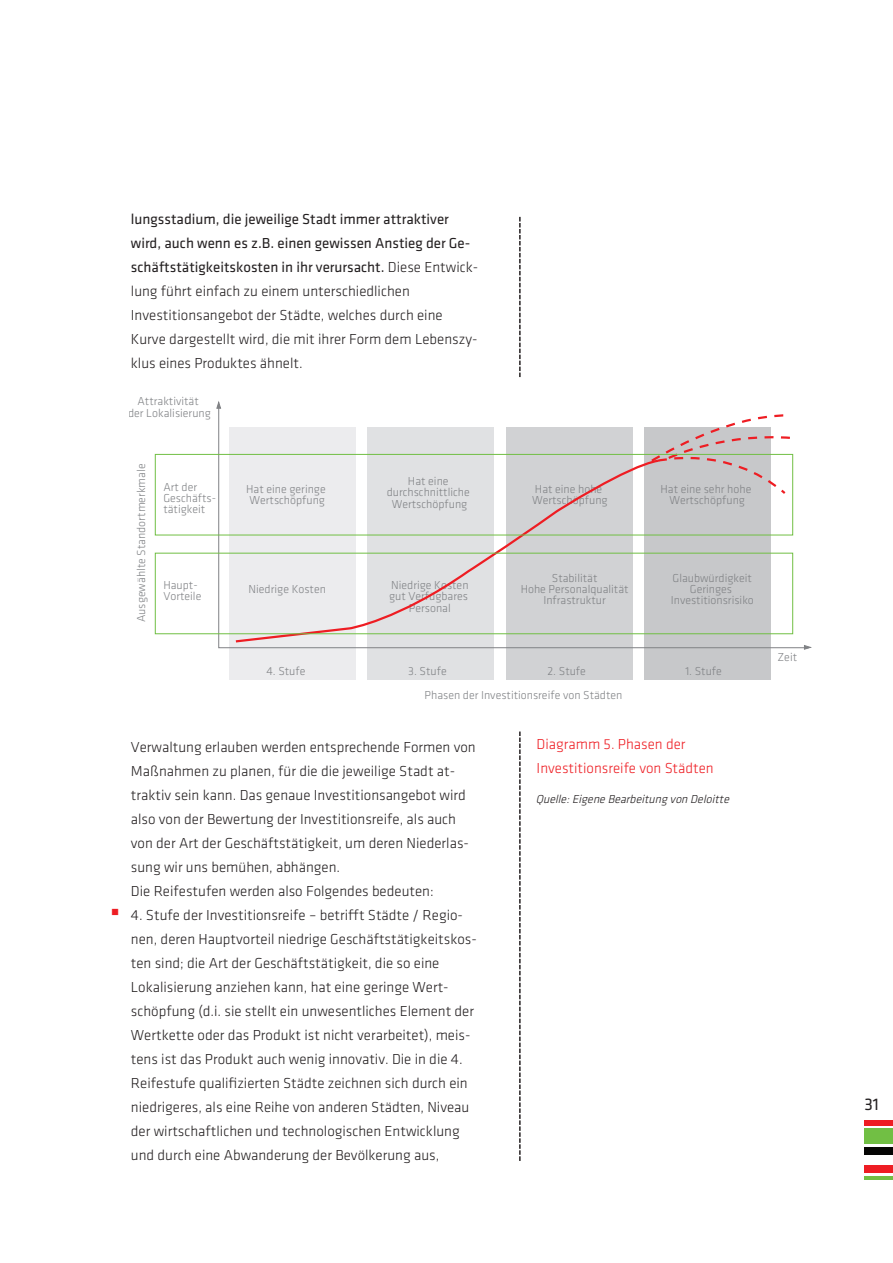
<style>
.page{position:relative;width:893px;height:1263px;background:#fff}
.page>*{position:absolute;margin:0;border:0;box-sizing:border-box;transform-origin:0 0}
.t1{font:17.4px "Klavika";color:#231f20}
.t2{font:300 15px/24px "Klavika";color:#231f20}
.t3{font:300 15px/24px "Klavika";color:#ee1d23}
.t4{font:300 12px/11.2px "Klavika";color:#808285;text-align:center}
.t5{font:italic 300 12px "Klavika";color:#231f20}
.t6{font:12px "Newspaper Pi";color:#ee1d23}
.s1{font-weight:400}
</style>
<div class="page">
<div style="left:864px;top:1129px;width:29px;height:15px;background:#71bf44"></div>
<hr style="left:864px;top:1176px;width:29px;height:3px;background:#71bf44">
<div style="left:864px;top:1147px;width:29px;height:8px;background:#050504"></div>
<div style="left:864px;top:1165px;width:29px;height:7px;background:#ee1d23"></div>
<div style="left:864px;top:1120px;width:29px;height:5px;background:#ee1d23"></div>
<svg style="left:519px;top:217px;width:2px;height:944px"></svg>
<div style="left:129px;top:378px;width:692px;height:353px;background:#fff"></div>
<div style="left:229px;top:427px;width:127px;height:253px;background:#ececee"></div>
<div style="left:367px;top:427px;width:127px;height:253px;background:#e0e1e3"></div>
<div style="left:506px;top:427px;width:127px;height:253px;background:#d1d2d4"></div>
<div style="left:644px;top:427px;width:127px;height:253px;background:#c7c8ca"></div>
<svg style="left:218px;top:409px;width:585px;height:239px"></svg>
<svg style="left:216px;top:401px;width:6px;height:8px"></svg>
<svg style="left:803px;top:645px;width:9px;height:5px"></svg>
<svg style="left:233px;top:458px;width:428px;height:186px"></svg>
<svg style="left:650px;top:413px;width:145px;height:83px"></svg>
<div style="left:155px;top:454px;width:638px;height:81px;border:1px solid #71bf44"></div>
<div style="left:155px;top:553px;width:638px;height:81px;border:1px solid #71bf44"></div>
<p class="t2" style="left:131px;top:208px;width:349px"><span class="s1">lungsstadium, die jeweilige Stadt immer attraktiver wird, auch wenn es z.B. einen gewissen Anstieg der Ge&shy;schäftstätigkeitskosten in ihr verursacht.</span> Diese Entwick&shy;lung führt einfach zu einem unterschiedlichen Investitionsangebot der Städte, welches durch eine Kurve dargestellt wird, die mit ihrer Form dem Lebenszy&shy;klus eines Produktes ähnelt.</p>
<p class="t4" style="left:128px;top:397px;width:84px">Attraktivität<br>der Lokalisierung</p>
<p class="t4" style="left:137px;top:622px;width:160px;rotate:-90deg">Ausgewählte Standortmerkmale</p>
<p class="t4" style="left:163px;top:482px;width:54px;text-align:left">Art der<br>Geschäfts&shy;tätigkeit</p>
<p class="t4" style="left:246px;top:485px;width:81px;text-align:left">Hat eine geringe<br>Wertschöpfung</p>
<p class="t4" style="left:387px;top:477px;width:85px">Hat eine durchschnittliche<br>Wertschöpfung</p>
<p class="t4" style="left:532px;top:485px;width:77px;text-align:left">Hat eine hohe<br>Wertschöpfung</p>
<p class="t4" style="left:660px;top:485px;width:92px">Hat eine sehr hohe<br>Wertschöpfung</p>
<p class="t4" style="left:163px;top:581px;width:40px;text-align:left">Haupt-<br>Vorteile</p>
<p class="t4" style="left:249px;top:585px;width:79px">Niedrige Kosten</p>
<p class="t4" style="left:389px;top:581px;width:81px">Niedrige Kosten gut Verfügbares<br>Personal</p>
<p class="t4" style="left:521px;top:573px;width:109px">Stabilität<br>Hohe Personalqualität<br>Infrastruktur</p>
<p class="t4" style="left:671px;top:573px;width:85px">Glaubwürdigkeit<br>Geringes<br>Investitionsrisiko</p>
<p class="t4" style="left:266px;top:666px;width:41px">4. Stufe</p>
<p class="t4" style="left:408px;top:666px;width:40px">3. Stufe</p>
<p class="t4" style="left:547px;top:666px;width:40px">2. Stufe</p>
<p class="t4" style="left:685px;top:666px;width:38px">1. Stufe</p>
<p class="t4" style="left:425px;top:690px;width:199px">Phasen der Investitionsreife von Städten</p>
<p class="t6" style="left:111px;top:905px;width:10px">r</p>
<p class="t2" style="left:131px;top:736px;width:346px">Verwaltung erlauben werden entsprechende Formen von Maßnahmen zu planen, für die die jeweilige Stadt at&shy;traktiv sein kann. Das genaue Investitionsangebot wird also von der Bewertung der Investitionsreife, als auch von der Art der Geschäftstätigkeit, um deren Niederlas&shy;sung wir uns bemühen, abhängen.<br>Die Reifestufen werden also Folgendes bedeuten:</p>
<p class="t2" style="left:131px;top:904px;width:347px">4. Stufe der Investitionsreife – betrifft Städte / Regio&shy;nen, deren Hauptvorteil niedrige Geschäftstätigkeitskos&shy;ten sind; die Art der Geschäftstätigkeit, die so eine Lokalisierung anziehen kann, hat eine geringe Wert&shy;schöpfung (d.i. sie stellt ein unwesentliches Element der Wertkette oder das Produkt ist nicht verarbeitet), meis&shy;tens ist das Produkt auch wenig innovativ. Die in die 4.<br>Reifestufe qualifizierten Städte zeichnen sich durch ein niedrigeres, als eine Reihe von anderen Städten, Niveau der wirtschaftlichen und technologischen Entwicklung und durch eine Abwanderung der Bevölkerung aus,</p>
<p class="t3" style="left:537px;top:734px;width:179px">Diagramm 5. Phasen der<br>Investitionsreife von Städten</p>
<p class="t5" style="left:536px;top:795px;width:197px">Quelle: Eigene Bearbeitung von Deloitte</p>
<p class="t4" style="left:777px;top:653px;width:21px">Zeit</p>
<p class="t1" style="left:864px;top:1099px;width:16px">31</p>
</div>
